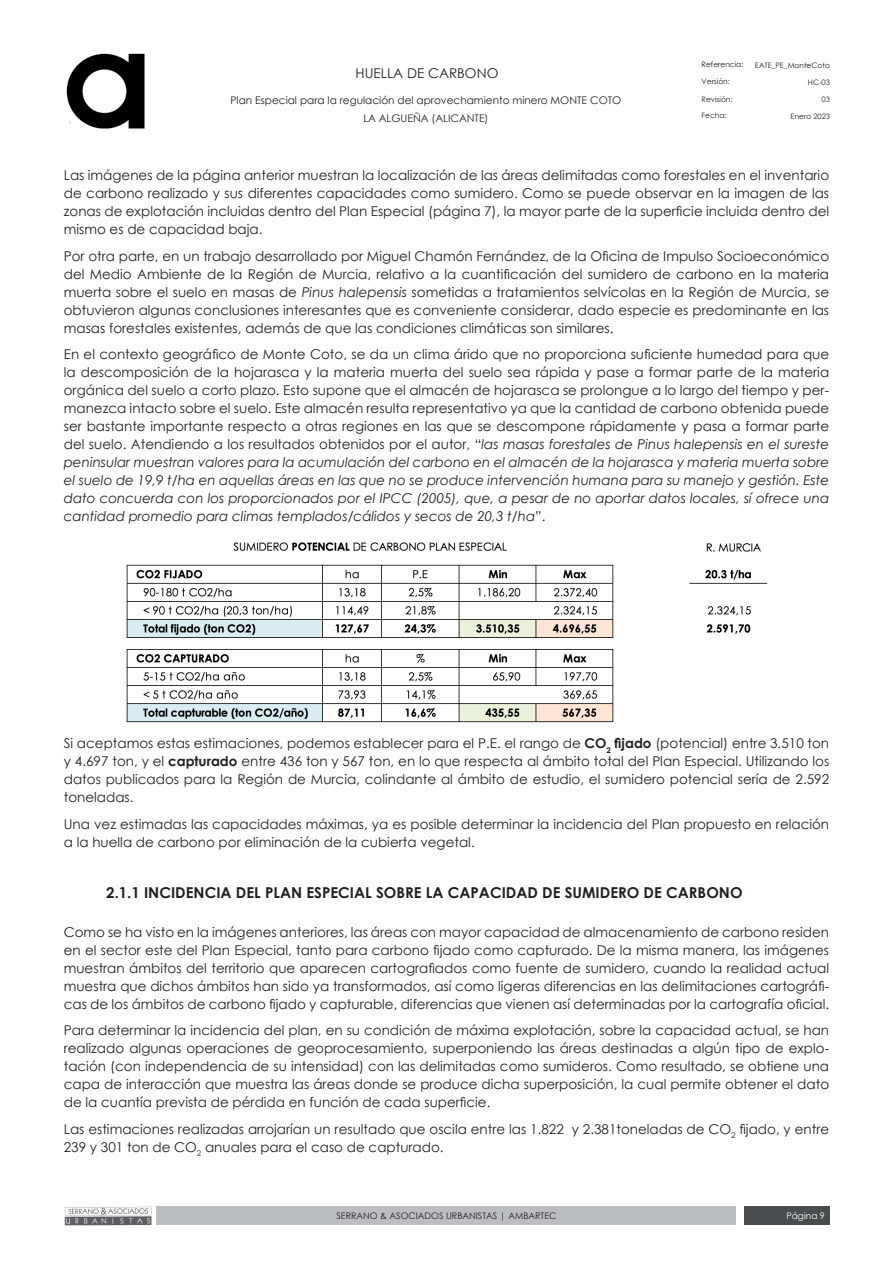
<style>
.page{position:relative;width:893px;height:1263px;background:#fff}
.page>*{position:absolute;margin:0;border:0;box-sizing:border-box;transform-origin:0 0}
.Título_02{font:700 15px "Century Gothic";color:#231f20}
.t1{font:13.5px/18px "Century Gothic";color:#231f20;text-align:justify}
.t2{font:10.5px/18px "Century Gothic";color:#231f20;text-align:center}
.t3{font:9px "Century Gothic";color:#231f20}
.t4{font:9px "Century Gothic";color:#fff}
.t5{font:7.5px "Century Gothic";color:#231f20}
.s1{font-style:italic}
.s2{font-weight:700}
</style>
<div class="page">
<img style="left:66px;top:53px;width:79px;height:76px">
<div style="left:744px;top:1206px;width:85px;height:18px;background:#4b4c4d"></div>
<img style="left:64px;top:1206px;width:87px;height:19px">
<div style="left:157px;top:1206px;width:579px;height:18px;background:#bcbdc0"></div>
<img style="left:126px;top:542px;width:642px;height:181px">
<p class="t1" style="left:356px;top:64px;width:144px">HUELLA DE CARBONO</p>
<p class="t2" style="left:230px;top:91px;width:392px">Plan Especial para la regulación del aprovechamiento minero MONTE COTO<br>LA ALGUEÑA (ALICANTE)</p>
<p class="t5" style="left:702px;top:59px;width:43px">Referencia:</p>
<p class="t5" style="left:702px;top:76px;width:30px">Versión:</p>
<p class="t5" style="left:702px;top:94px;width:33px">Revisión:</p>
<p class="t5" style="left:702px;top:110px;width:27px">Fecha:</p>
<p class="t5" style="left:755px;top:60px;width:77px">EATE_PE_MonteCoto</p>
<p class="t5" style="left:808px;top:77px;width:24px">HC-03</p>
<p class="t5" style="left:822px;top:94px;width:10px">03</p>
<p class="t5" style="left:791px;top:111px;width:41px">Enero 2023</p>
<p class="t1" style="left:64px;top:166px;width:767px">Las imágenes de la página anterior muestran la localización de las áreas delimitadas como forestales en el inventario de carbono realizado y sus diferentes capacidades como sumidero. Como se puede observar en la imagen de las zonas de explotación incluidas dentro del Plan Especial (página 7), la mayor parte de la superficie incluida dentro del mismo es de capacidad baja.</p>
<p class="t1" style="left:64px;top:247px;width:767px">Por otra parte, en un trabajo desarrollado por Miguel Chamón Fernández, de la Oficina de Impulso Socioeconómico del Medio Ambiente de la Región de Murcia, relativo a la cuantificación del sumidero de carbono en la materia muerta sobre el suelo en masas de <span class="s1">Pinus halepensis</span> sometidas a tratamientos selvícolas en la Región de Murcia, se obtuvieron algunas conclusiones interesantes que es conveniente considerar, dado especie es predominante en las masas forestales existentes, además de que las condiciones climáticas son similares.</p>
<p class="t1" style="left:64px;top:345px;width:767px">En el contexto geográfico de Monte Coto, se da un clima árido que no proporciona suficiente humedad para que la descomposición de la hojarasca y la materia muerta del suelo sea rápida y pase a formar parte de la materia orgánica del suelo a corto plazo. Esto supone que el almacén de hojarasca se prolongue a lo largo del tiempo y per&shy;manezca intacto sobre el suelo. Este almacén resulta representativo ya que la cantidad de carbono obtenida puede ser bastante importante respecto a otras regiones en las que se descompone rápidamente y pasa a formar parte del suelo. Atendiendo a los resultados obtenidos por el autor, “<span class="s1">las masas forestales de Pinus halepensis en el sureste peninsular muestran valores para la acumulación del carbono en el almacén de la hojarasca y materia muerta sobre el suelo de 19,9 t/ha en aquellas áreas en las que no se produce intervención humana para su manejo y gestión. Este dato concuerda con los proporcionados por el IPCC (2005), que, a pesar de no aportar datos locales, sí ofrece una cantidad promedio para climas templados/cálidos y secos de 20,3 t/ha</span>”.</p>
<p class="t1" style="left:64px;top:734px;width:767px">Si aceptamos estas estimaciones, podemos establecer para el P.E. el rango de <span class="s2">CO</span><sub>2</sub> <span class="s2">fijado</span> (potencial) entre 3.510 ton y 4.697 ton, y el <span class="s2">capturado</span> entre 436 ton y 567 ton, en lo que respecta al ámbito total del Plan Especial. Utilizando los datos publicados para la Región de Murcia, colindante al ámbito de estudio, el sumidero potencial sería de 2.592 toneladas.</p>
<p class="t1" style="left:64px;top:815px;width:767px">Una vez estimadas las capacidades máximas, ya es posible determinar la incidencia del Plan propuesto en relación a la huella de carbono por eliminación de la cubierta vegetal.</p>
<p class="Título_02" style="left:106px;top:881px;width:638px">2.1.1 INCIDENCIA DEL PLAN ESPECIAL SOBRE LA CAPACIDAD DE SUMIDERO DE CARBONO</p>
<p class="t1" style="left:64px;top:923px;width:767px">Como se ha visto en la imágenes anteriores, las áreas con mayor capacidad de almacenamiento de carbono residen en el sector este del Plan Especial, tanto para carbono fijado como capturado. De la misma manera, las imágenes muestran ámbitos del territorio que aparecen cartografiados como fuente de sumidero, cuando la realidad actual muestra que dichos ámbitos han sido ya transformados, así como ligeras diferencias en las delimitaciones cartográfi&shy;cas de los ámbitos de carbono fijado y capturable, diferencias que vienen así determinadas por la cartografía oficial.</p>
<p class="t1" style="left:64px;top:1021px;width:767px">Para determinar la incidencia del plan, en su condición de máxima explotación, sobre la capacidad actual, se han realizado algunas operaciones de geoprocesamiento, superponiendo las áreas destinadas a algún tipo de explo&shy;tación (con independencia de su intensidad) con las delimitadas como sumideros. Como resultado, se obtiene una capa de interacción que muestra las áreas donde se produce dicha superposición, la cual permite obtener el dato de la cuantía prevista de pérdida en función de cada superficie.</p>
<p class="t1" style="left:64px;top:1120px;width:767px">Las estimaciones realizadas arrojarían un resultado que oscila entre las 1.822 y 2.381toneladas de CO<sub>2</sub> fijado, y entre<br>239 y 301 ton de CO<sub>2</sub> anuales para el caso de capturado.</p>
<p class="t3" style="left:336px;top:1209px;width:222px">SERRANO &amp; ASOCIADOS URBANISTAS | AMBARTEC</p>
<p class="t4" style="left:786px;top:1209px;width:40px">Página 9</p>
</div>
